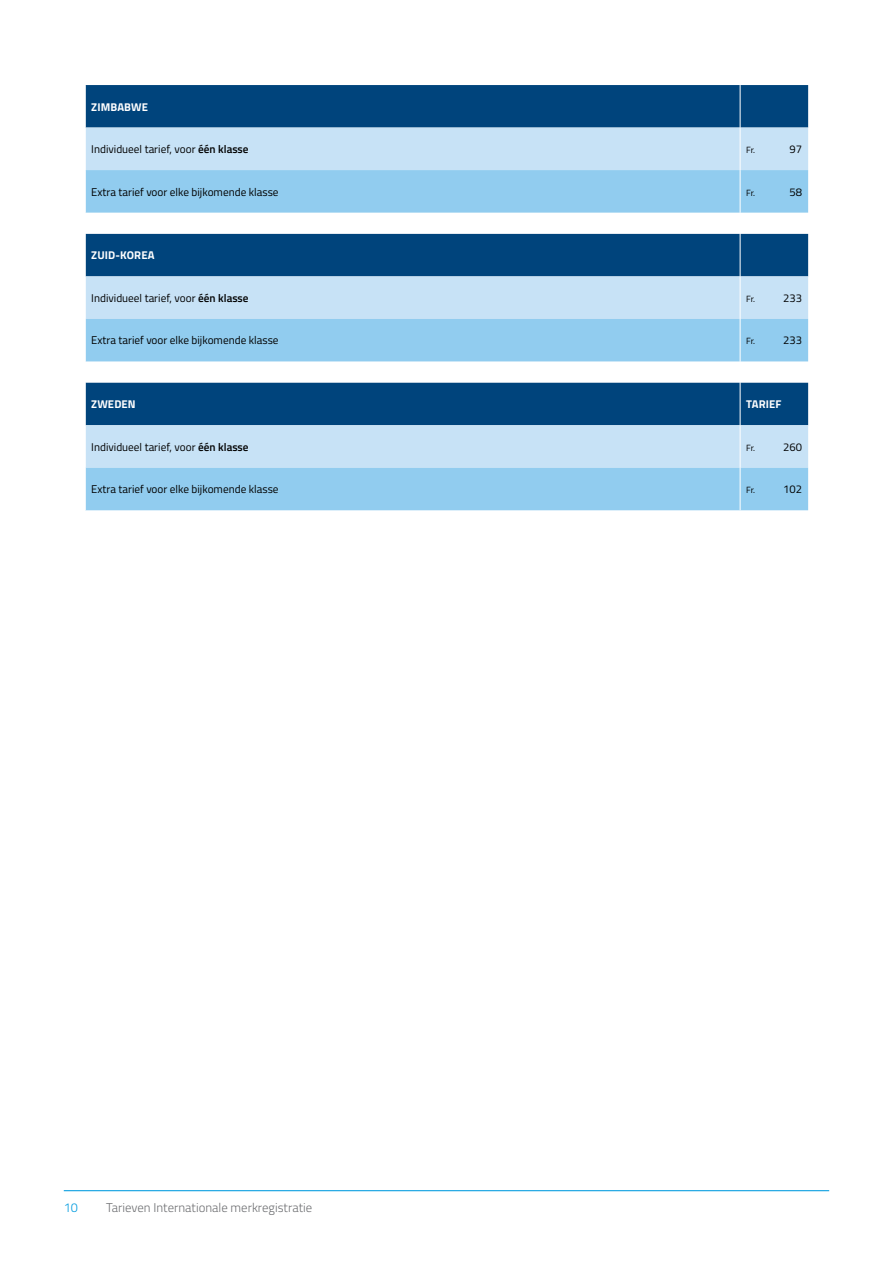
<style>
.page{position:relative;width:893px;height:1263px;background:#fff}
.page>*{position:absolute;margin:0;border:0;box-sizing:border-box;transform-origin:0 0}
.t1{font:300 12.75px "Titillium";color:#6d6e71}
.t2{font:300 12.75px "Titillium";color:#009bdf}
.t3{font:11.25px "Titillium";color:#000}
.t4{font:700 11.25px "Titillium";letter-spacing:.01em;color:#fff}
.t5{font:9px "Titillium";letter-spacing:-.02em;color:#000}
.s1{font-weight:600}
</style>
<div class="page">
<hr style="left:64px;top:1190px;width:765px;height:1px;background:#009bdf">
<div style="left:86px;top:85px;width:722px;height:43px;background:#00447c"></div>
<div style="left:86px;top:128px;width:722px;height:42px;background:#c7e2f6"></div>
<svg style="left:86px;top:170px;width:722px;height:340px;background:#88b6d6"></svg>
<hr style="left:740px;top:85px;width:1px;height:43px;background:#fff">
<hr style="left:740px;top:128px;width:1px;height:42px;background:#fff">
<hr style="left:740px;top:170px;width:1px;height:43px;background:#fff">
<svg style="left:740px;top:213px;width:1px;height:21px"></svg>
<hr style="left:740px;top:234px;width:1px;height:42px;background:#fff">
<hr style="left:740px;top:276px;width:1px;height:43px;background:#fff">
<hr style="left:740px;top:319px;width:1px;height:42px;background:#fff">
<svg style="left:740px;top:361px;width:1px;height:22px"></svg>
<hr style="left:740px;top:383px;width:1px;height:42px;background:#fff">
<hr style="left:740px;top:425px;width:1px;height:43px;background:#fff">
<hr style="left:740px;top:468px;width:1px;height:42px;background:#fff">
<p class="t4" style="left:91px;top:98px;width:58px">ZIMBABWE</p>
<p class="t3" style="left:91px;top:141px;width:159px">Individueel tarief, voor <span class="s1">één klasse</span></p>
<p class="t5" style="left:746px;top:143px;width:11px">Fr.</p>
<p class="t3" style="left:789px;top:141px;width:14px">97</p>
<p class="t3" style="left:91px;top:183px;width:189px">Extra tarief voor elke bijkomende klasse</p>
<p class="t5" style="left:746px;top:186px;width:11px">Fr.</p>
<p class="t3" style="left:789px;top:183px;width:14px">58</p>
<p class="t4" style="left:91px;top:247px;width:65px">ZUID-KOREA</p>
<p class="t3" style="left:91px;top:290px;width:159px">Individueel tarief, voor <span class="s1">één klasse</span></p>
<p class="t5" style="left:746px;top:292px;width:11px">Fr.</p>
<p class="t3" style="left:783px;top:290px;width:20px">233</p>
<p class="t3" style="left:91px;top:332px;width:189px">Extra tarief voor elke bijkomende klasse</p>
<p class="t5" style="left:746px;top:335px;width:11px">Fr.</p>
<p class="t3" style="left:783px;top:332px;width:20px">233</p>
<p class="t4" style="left:91px;top:396px;width:46px">ZWEDEN</p>
<p class="t4" style="left:746px;top:396px;width:37px">TARIEF</p>
<p class="t3" style="left:91px;top:439px;width:159px">Individueel tarief, voor <span class="s1">één klasse</span></p>
<p class="t5" style="left:746px;top:441px;width:11px">Fr.</p>
<p class="t3" style="left:783px;top:439px;width:20px">260</p>
<p class="t3" style="left:91px;top:481px;width:189px">Extra tarief voor elke bijkomende klasse</p>
<p class="t5" style="left:746px;top:483px;width:11px">Fr.</p>
<p class="t3" style="left:783px;top:481px;width:20px">102</p>
<p class="t2" style="left:64px;top:1198px;width:16px">10</p>
<p class="t1" style="left:106px;top:1198px;width:207px">Tarieven Internationale merkregistratie</p>
</div>
